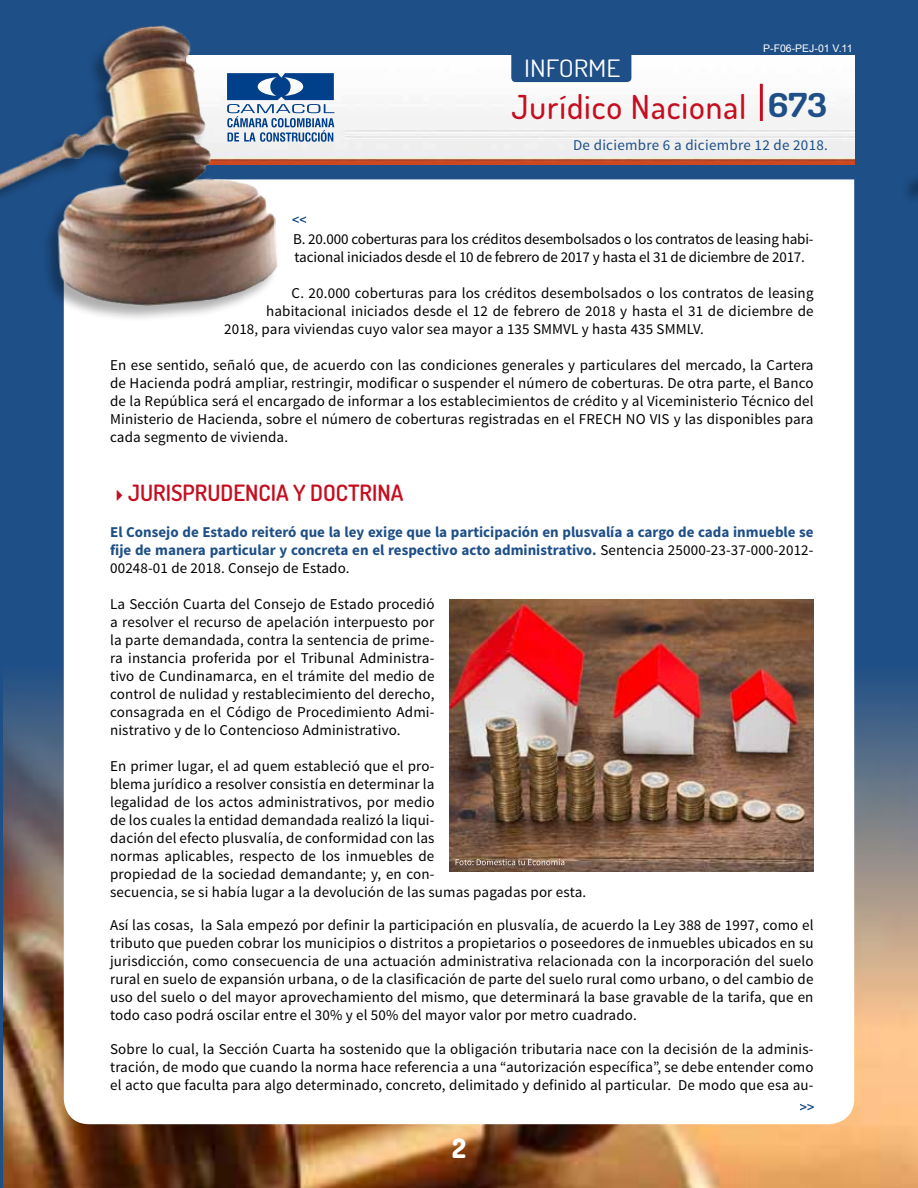
<style>
.page{position:relative;width:918px;height:1188px;background:#1e4f87}
.page>*{position:absolute;margin:0;border:0;box-sizing:border-box;transform-origin:0 0}
.t1{font:500 33px "Dosis";letter-spacing:.03em;color:#c50e1f}
.t2{font:800 27px "Dosis";color:#fff}
.t3{font:24px "Dosis";color:#fff;scale:1.14 1}
.t4{font:600 22.5px "Dosis";color:#c50e1f}
.t5{font:15px/18px "Source Sans Pro";letter-spacing:.01em;color:#000;text-align:justify}
.t6{font:700 15px/18px "Source Sans Pro";color:#1e4f87;text-align:justify}
.t7{font:15px/18px "Source Sans Pro";letter-spacing:-.01em;color:#000}
.t8{font:15px "Source Sans Pro";letter-spacing:.02em;color:#1e4f87}
.t9{font:10.5px "Arial";color:#fff}
.s1{font-weight:700;color:#1e4f87}
.s2{font-weight:400;color:#000}
</style>
<div class="page">
<img style="left:4px;top:665px;width:914px;height:523px">
<div style="left:64px;top:179px;width:790px;height:945px;background:#fff"></div>
<img style="left:281px;top:55px;width:573px;height:109px">
<div style="left:511px;top:37px;width:120px;height:45px;background:#1e4f87;border-radius:4px"></div>
<hr style="left:760px;top:84px;width:3px;height:37px;background:#c50e1f">
<div style="left:0;top:26px;width:278px;height:297px;background:#000;opacity:.32"></div>
<img style="left:0;top:25px;width:281px;height:291px">
<svg style="left:227px;top:73px;width:107px;height:69px;background:#7898be"></svg>
<svg style="left:292px;top:216px;width:14px;height:7px"></svg>
<svg style="left:800px;top:1104px;width:14px;height:6px"></svg>
<img style="left:449px;top:600px;width:365px;height:272px">
<svg style="left:456px;top:859px;width:108px;height:6px"></svg>
<h3 class="t3" style="left:524px;top:53px;width:86px">INFORME</h3>
<p class="t9" style="left:763px;top:42px;width:91px">P-F06-PEJ-01 V.11</p>
<h1 class="t1" style="left:512px;top:85px;width:317px">Jurídico Nacional <span class="s1">673</span></h1>
<p class="t8" style="left:573px;top:136px;width:256px">De diciembre 6 a diciembre 12 de 2018.</p>
<p class="t7" style="left:293px;top:231px;width:522px">B. 20.000 coberturas para los créditos desembolsados o los contratos de leasing habi&shy;tacional iniciados desde el 10 de febrero de 2017 y hasta el 31 de diciembre de 2017.</p>
<p class="t5" style="left:292px;top:285px;width:523px">C. 20.000 coberturas para los créditos desembolsados o los contratos de leasing</p>
<p class="t5" style="left:266px;top:303px;width:549px">habitacional iniciados desde el 12 de febrero de 2018 y hasta el 31 de diciembre de</p>
<p class="t5" style="left:224px;top:321px;width:481px">2018, para viviendas cuyo valor sea mayor a 135 SMMVL y hasta 435 SMMLV.</p>
<p class="t5" style="left:110px;top:357px;width:705px">En ese sentido, señaló que, de acuerdo con las condiciones generales y particulares del mercado, la Cartera de Hacienda podrá ampliar, restringir, modificar o suspender el número de coberturas. De otra parte, el Banco de la República será el encargado de informar a los establecimientos de crédito y al Viceministerio Técnico del Ministerio de Hacienda, sobre el número de coberturas registradas en el FRECH NO VIS y las disponibles para cada segmento de vivienda.</p>
<h3 class="t4" style="left:110px;top:478px;width:295px">✔JURISPRUDENCIA Y DOCTRINA</h3>
<p class="t6" style="left:110px;top:523px;width:705px">El Consejo de Estado reiteró que la ley exige que la participación en plusvalía a cargo de cada inmueble se fije de manera particular y concreta en el respectivo acto administrativo. <span class="s2">Sentencia 25000-23-37-000-2012- 00248-01 de 2018. Consejo de Estado.</span></p>
<p class="t5" style="left:110px;top:595px;width:326px">La Sección Cuarta del Consejo de Estado procedió a resolver el recurso de apelación interpuesto por la parte demandada, contra la sentencia de prime&shy;ra instancia proferida por el Tribunal Administra&shy;tivo de Cundinamarca, en el trámite del medio de control de nulidad y restablecimiento del derecho, consagrada en el Código de Procedimiento Admi&shy;nistrativo y de lo Contencioso Administrativo.</p>
<p class="t5" style="left:110px;top:757px;width:478px;text-align:left">En primer lugar, el ad quem estableció que el pro-<br>blema jurídico a resolver consistía en determinar la<br>legalidad de los actos administrativos, por medio<br>de los cuales la entidad demandada realizó la liqui-<br>dación del efecto plusvalía, de conformidad con las<br>normas aplicables, respecto de los inmuebles de<br>propiedad de la sociedad demandante; y, en con-<br>secuencia, se si había lugar a la devolución de las sumas pagadas por esta.</p>
<p class="t5" style="left:110px;top:916px;width:705px">Así las cosas, la Sala empezó por definir la participación en plusvalía, de acuerdo la Ley 388 de 1997, como el tributo que pueden cobrar los municipios o distritos a propietarios o poseedores de inmuebles ubicados en su jurisdicción, como consecuencia de una actuación administrativa relacionada con la incorporación del suelo rural en suelo de expansión urbana, o de la clasificación de parte del suelo rural como urbano, o del cambio de uso del suelo o del mayor aprovechamiento del mismo, que determinará la base gravable de la tarifa, que en todo caso podrá oscilar entre el 30% y el 50% del mayor valor por metro cuadrado.</p>
<p class="t5" style="left:110px;top:1041px;width:705px">Sobre lo cual, la Sección Cuarta ha sostenido que la obligación tributaria nace con la decisión de la adminis&shy;tración, de modo que cuando la norma hace referencia a una “autorización específica”, se debe entender como el acto que faculta para algo determinado, concreto, delimitado y definido al particular. De modo que esa au-</p>
<h2 class="t2" style="left:452px;top:1131px;width:15px">2</h2>
</div>
